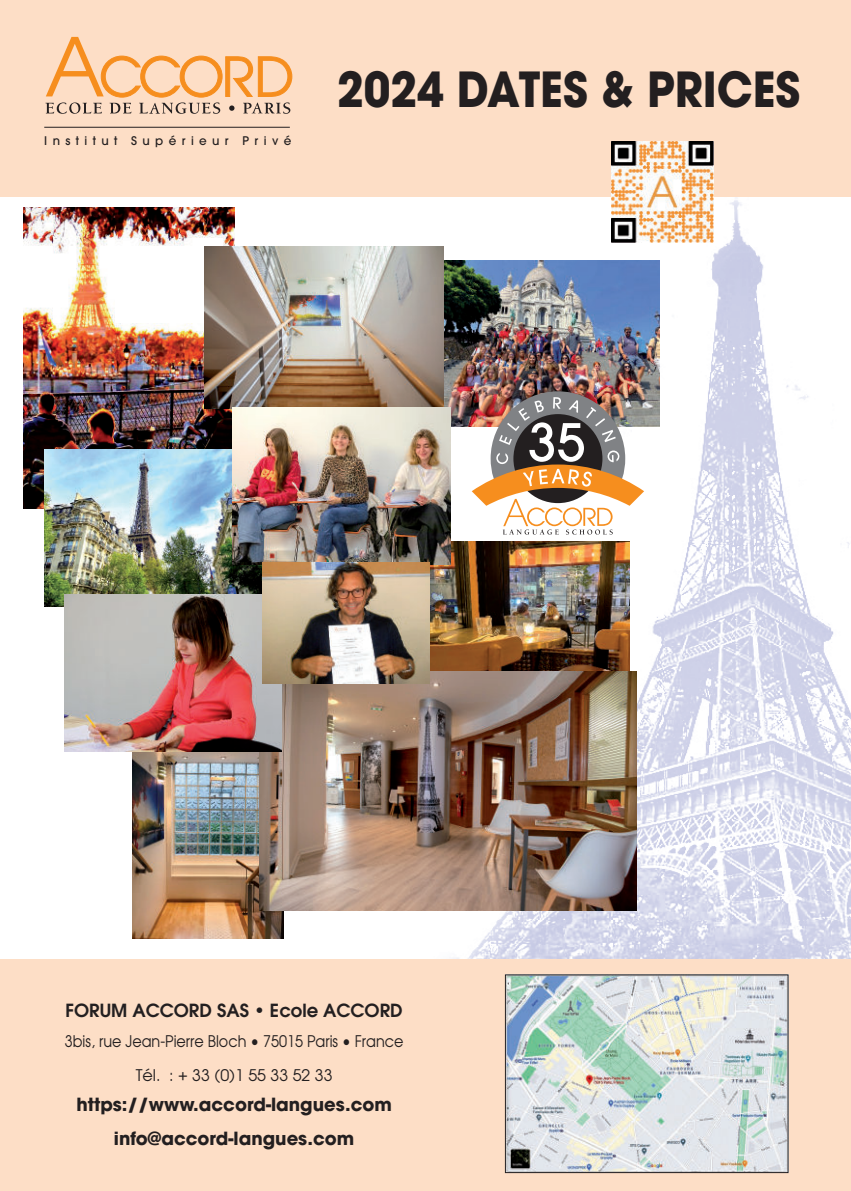
<style>
.page{position:relative;width:851px;height:1191px;background:#fff}
.page>*{position:absolute;margin:0;border:0;box-sizing:border-box;transform-origin:0 0}
.t1{font:500 51.4px "Avant Garde";color:#fff}
.t2{font:700 48px "Avant Garde";color:#231f20;scale:.9 1}
.t3{font:700 18px/34px "Avant Garde";color:#231f20;text-align:center}
.t4{font:600 18px "Avant Garde";color:#231f20}
.t5{font:16px/34px "Avant Garde";color:#231f20;text-align:center;scale:.9 1}
.t6{font:500 11.8px "Avant Garde";letter-spacing:.45em;color:#231f20}
</style>
<div class="page">
<img style="left:421px;top:196px;width:429px;height:763px">
<div style="left:0;top:0;width:850px;height:196px;background:#fddec6"></div>
<div style="left:0;top:959px;width:850px;height:232px;background:#fddec6"></div>
<hr style="left:44px;top:127px;width:246px;height:1px;background:#231f20">
<svg style="left:45px;top:37px;width:247px;height:77px"></svg>
<img style="left:507px;top:976px;width:279px;height:195px">
<div style="left:505px;top:974px;width:283px;height:199px;border:1px solid #231f20"></div>
<img style="left:429px;top:542px;width:200px;height:129px">
<img style="left:443px;top:261px;width:216px;height:165px">
<img style="left:132px;top:751px;width:151px;height:188px">
<img style="left:23px;top:208px;width:211px;height:300px">
<img style="left:204px;top:246px;width:239px;height:162px">
<img style="left:259px;top:671px;width:377px;height:240px">
<img style="left:471px;top:391px;width:173px;height:143px">
<img style="left:611px;top:141px;width:102px;height:101px">
<img style="left:45px;top:449px;width:217px;height:157px">
<img style="left:64px;top:594px;width:217px;height:157px">
<img style="left:232px;top:408px;width:218px;height:157px">
<img style="left:263px;top:563px;width:166px;height:120px">
<p class="t6" style="left:44px;top:135px;width:248px">Institut Supérieur Privé</p>
<h2 class="t2" style="left:337px;top:61px;width:516px">2024 DATES &amp; PRICES</h2>
<h1 class="t1" style="left:528px;top:413px;width:58px">35</h1>
<p class="t4" style="left:66px;top:1000px;width:338px">FORUM ACCORD SAS • Ecole ACCORD</p>
<p class="t5" style="left:65px;top:1025px;width:378px">3bis, rue Jean-Pierre Bloch • 75015 Paris • France<br>Tél. : + 33 (0)1 55 33 52 33</p>
<p class="t3" style="left:76px;top:1088px;width:317px">https://www.accord-langues.com info@accord-langues.com</p>
</div>
